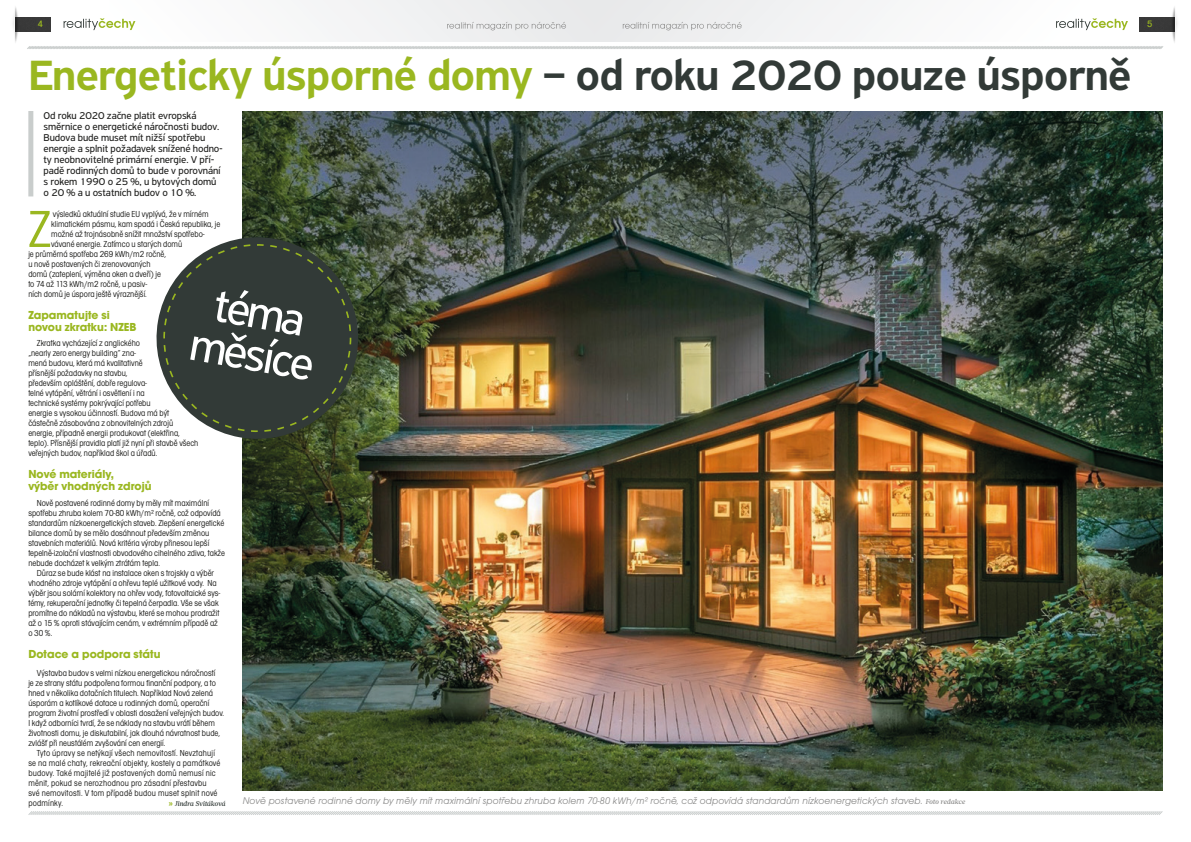
<style>
.page{position:relative;width:1191px;height:842px;background:#fff}
.page>*{position:absolute;margin:0;border:0;box-sizing:border-box;transform-origin:0 0}
.t1{font:53.8px "Avant Gar Got Itc TOT Boo Con";color:#9ab720}
.t2{font:48px/42.5px "PF Highway Sans Pro";color:#fff;text-align:center}
.t3{font:500 45px "PF Highway Sans Pro";letter-spacing:-.02em;color:#323a37}
.t4{font:700 12px/12px "Avant Gar Got Itc TOT";color:#9ab720}
.t5{font:10.5px/11px "PF Highway Sans Pro";letter-spacing:-.01em;color:#1d1d1b}
.t6{font:10px "Avant Gar Got Itc TOT Boo Obl";letter-spacing:.01em;color:#8a8a89}
.t7{font:9.6px "Avant Gar Got Itc TOT Med Con";color:#9ab720;scale:1.08 1}
.t8{font:9px/10px "Avant Gar Got Itc TOT Boo Con";color:#1d1d1b}
.t9{font:9px/10px "Avant Gar Got Itc TOT Boo Con";letter-spacing:.02em;color:#1d1d1b}
.t10{font:italic 500 7px "Glosa Text";letter-spacing:-.01em;color:#323a37}
.s1{color:#9ab720}
.s2{font-family:"Glosa Text";font-weight:500;font-style:italic;font-size:7px}
.s3{font-family:"Vista Sans Bold CE";font-weight:400;font-style:normal;font-size:8px;color:#9ab720}
</style>
<div class="page">
<img style="left:243px;top:111px;width:919px;height:680px">
<svg style="left:28px;top:811px;width:1135px;height:4px"></svg>
<svg style="left:27px;top:46px;width:1136px;height:3px"></svg>
<div style="left:109px;top:0;width:485px;height:42px;background:#f4f4f5"></div>
<div style="left:594px;top:0;width:485px;height:42px;background:#f4f4f5"></div>
<img style="left:25px;top:17px;width:25px;height:14px">
<img style="left:1139px;top:17px;width:26px;height:14px">
<img style="left:15px;top:7px;width:10px;height:36px">
<img style="left:1165px;top:7px;width:10px;height:36px">
<img style="left:13px;top:8px;width:3px;height:31px">
<img style="left:1174px;top:8px;width:3px;height:31px">
<svg style="left:447px;top:22px;width:119px;height:8px"></svg>
<svg style="left:623px;top:22px;width:118px;height:8px"></svg>
<svg style="left:64px;top:18px;width:71px;height:12px"></svg>
<svg style="left:1056px;top:18px;width:72px;height:12px"></svg>
<svg style="left:156px;top:229px;width:210px;height:218px"></svg>
<svg style="left:161px;top:242px;width:192px;height:192px"></svg>
<div style="left:28px;top:111px;width:5px;height:85px;background:#c9cdcc"></div>
<p class="t7" style="left:38px;top:18px;width:6px">4</p>
<p class="t7" style="left:1147px;top:18px;width:6px">5</p>
<h3 class="t3" style="left:28px;top:49px;width:1104px"><span class="s1">Energeticky úsporné domy</span> – od roku 2020 pouze úsporně</h3>
<p class="t5" style="left:44px;top:110px;width:181px">Od roku 2020 začne platit evropská směrnice o energetické náročnosti budov.<br>Budova bude muset mít nižší spotřebu energie a splnit požadavek snížené hodno&shy;ty neobnovitelné primární energie. V pří&shy;padě rodinných domů to bude v porovnání s rokem 1990 o 25 %, u bytových domů o 20 % a u ostatních budov o 10 %.</p>
<h1 class="t1" style="left:28px;top:199px;width:24px">Z</h1>
<p class="t8" style="left:53px;top:209px;width:157px">výsledků aktuální studie EU vyplývá, že v mírném</p>
<p class="t8" style="left:51px;top:219px;width:171px">klimatickém pásmu, kam spadá i Česká republika, je</p>
<p class="t8" style="left:51px;top:229px;width:155px">možné až trojnásobně snížit množství spotřebo-</p>
<p class="t8" style="left:51px;top:239px;width:133px">vávané energie. Zatímco u starých domů</p>
<p class="t8" style="left:28px;top:249px;width:139px">je průměrná spotřeba 269 kWh/m2 ročně,</p>
<p class="t8" style="left:28px;top:259px;width:124px">u nově postavených či zrenovovaných</p>
<p class="t8" style="left:28px;top:269px;width:134px">domů (zateplení, výměna oken a dveří) je</p>
<p class="t8" style="left:28px;top:279px;width:120px">to 74 až 113 kWh/m2 ročně, u pasiv-</p>
<p class="t8" style="left:28px;top:289px;width:120px">ních domů je úspora ještě výraznější.</p>
<h3 class="t4" style="left:28px;top:309px;width:110px">Zapamatujte si novou zkratku: NZEB</h3>
<p class="t8" style="left:28px;top:338px;width:171px;text-indent:9px">Zkratka vycházející z anglického<br>„nearly zero energy building“ zna-<br>mená budovu, která má kvalitativně<br>přísnější požadavky na stavbu,<br>především opláštění, dobře regulova-<br>telné vytápění, větrání i osvětlení i na<br>technické systémy pokrývající potřebu<br>energie s vysokou účinností. Budova má být částečně zásobována z obnovitelných zdrojů energie, případně energii produkovat (elektřina, teplo). Přísnější pravidla platí již nyní při stavbě všech veřejných budov, například škol a úřadů.</p>
<h3 class="t4" style="left:28px;top:468px;width:125px">Nové materiály,<br>výběr vhodných zdrojů</h3>
<p class="t8" style="left:28px;top:498px;width:198px;text-indent:9px">Nově postavené rodinné domy by měly mít maximální spotřebu zhruba kolem 70-80 kWh/m² ročně, což odpovídá standardům nízkoenergetických staveb. Zlepšení energetické bilance domů by se mělo dosáhnout především změnou stavebních materiálů. Nová kritéria výroby přinesou lepší tepelně-izolační vlastnosti obvodového cihelného zdiva, takže nebude docházet k velkým ztrátám tepla.</p>
<p class="t8" style="left:28px;top:568px;width:194px;text-indent:9px">Důraz se bude klást na instalace oken s trojskly a výběr vhodného zdroje vytápění a ohřevu teplé užitkové vody. Na výběr jsou solární kolektory na ohřev vody, fotovoltaické sys&shy;témy, rekuperační jednotky či tepelná čerpadla. Vše se však promítne do nákladů na výstavbu, které se mohou prodražit až o 15 % oproti stávajícím cenám, v extrémním případě až o 30 %.</p>
<h3 class="t4" style="left:28px;top:648px;width:134px">Dotace a podpora státu</h3>
<p class="t8" style="left:28px;top:668px;width:197px;text-indent:9px">Výstavba budov s velmi nízkou energetickou náročností<br>je ze strany státu podpořena formou finanční podpory, a to hned v několika dotačních titulech. Například Nová zelená úsporám a kotlíkové dotace u rodinných domů, operační program životní prostředí v oblasti dosažení veřejných budov.<br>I když odborníci tvrdí, že se náklady na stavbu vrátí během životnosti domu, je diskutabilní, jak dlouhá návratnost bude, zvlášť při neustálém zvyšování cen energií.</p>
<p class="t9" style="left:28px;top:748px;width:194px;text-indent:9px">Tyto úpravy se netýkají všech nemovitostí. Nevztahují se na malé chaty, rekreační objekty, kostely a památkové budovy. Také majitelé již postavených domů nemusí nic měnit, pokud se nerozhodnou pro zásadní přestavbu<br>své nemovitosti. V tom případě budou muset splnit nové podmínky.</p>
<h2 class="t2" style="left:201px;top:281px;width:127px;rotate:10deg">téma měsíce</h2>
<p class="t6" style="left:243px;top:794px;width:724px">Nově postavené rodinné domy by měly mít maximální spotřebu zhruba kolem 70-80 kWh/m² ročně, což odpovídá standardům nízkoenergetických staveb. <span class="s2">Foto redakce</span></p>
<p class="t10" style="left:169px;top:799px;width:58px"><span class="s3">»</span> Jindra Svitáková</p>
</div>
